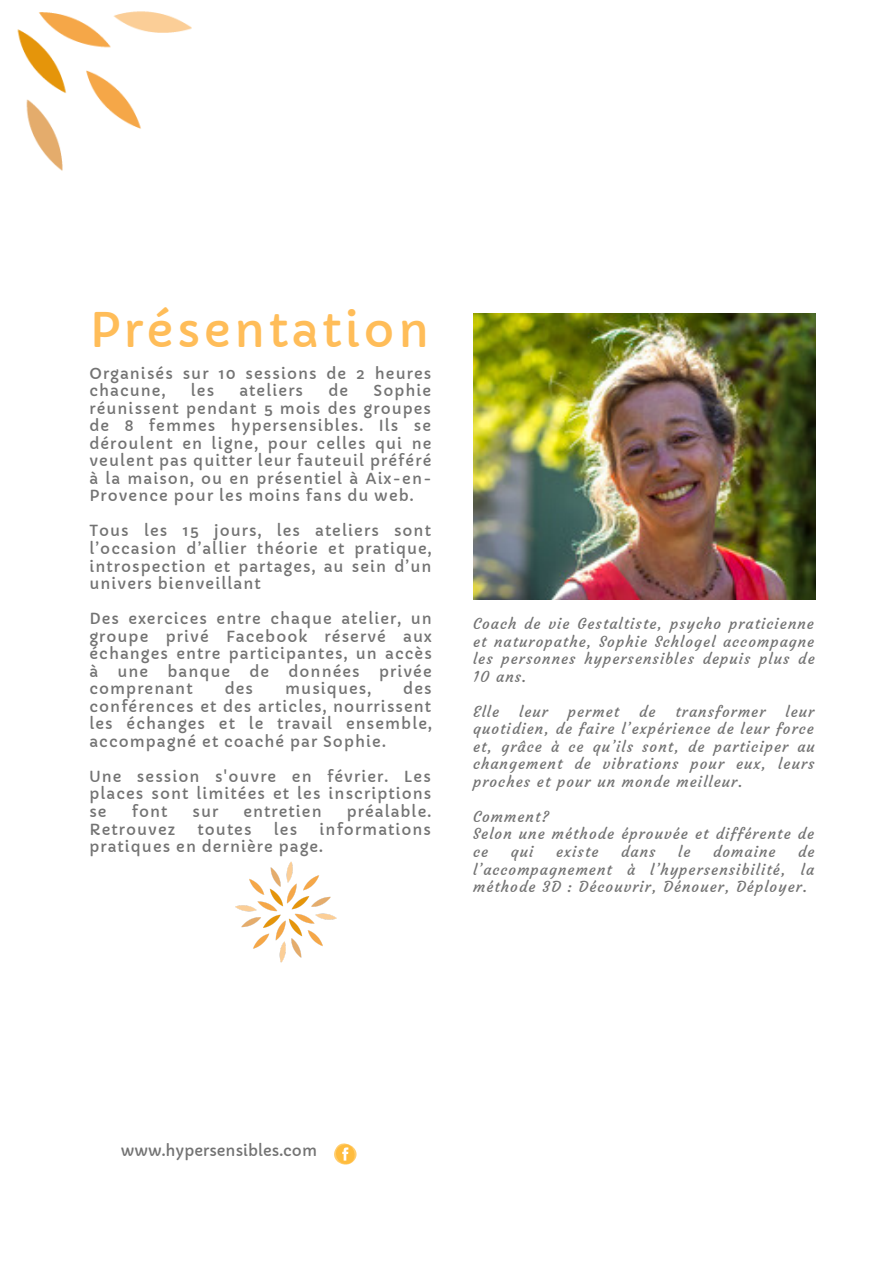
<style>
.page{position:relative;width:894px;height:1264px;background:#fff}
.page>*{position:absolute;margin:0;border:0;box-sizing:border-box;transform-origin:0 0}
.t1{font:46.8px "Capriola";letter-spacing:.07em;color:#ffbd59}
.t2{font:15px/17.5px "Capriola";letter-spacing:.07em;color:#737373;text-align:justify}
.t3{font:15px/17.5px "Courgette";letter-spacing:.07em;color:#737373;text-align:justify}
.t4{font:15px "Capriola";color:#737373}
</style>
<div class="page">
<img style="left:473px;top:314px;width:342px;height:286px">
<img style="left:17px;top:11px;width:175px;height:160px">
<img style="left:235px;top:861px;width:102px;height:102px">
<svg style="left:334px;top:1143px;width:22px;height:21px"></svg>
<h1 class="t1" style="left:89px;top:302px;width:341px">Présentation</h1>
<p class="t2" style="left:89px;top:365px;width:343px">Organisés sur 10 sessions de 2 heures chacune,</p>
<p class="t2" style="left:89px;top:382px;width:344px;text-indent:284px">Sophie réunissent pendant 5 mois des groupes de 8 femmes hypersensibles. Ils se déroulent en ligne, pour celles qui ne veulent pas quitter leur fauteuil préféré à la maison, ou en présentiel à Aix-en-Provence pour les moins fans du web.</p>
<p class="t2" style="left:89px;top:522px;width:344px">Tous les 15 jours, les ateliers sont l’occasion d’allier théorie et pratique, introspection et partages, au sein d’un univers bienveillant</p>
<p class="t2" style="left:89px;top:610px;width:344px">Des exercices entre chaque atelier, un groupe privé Facebook réservé aux échanges entre participantes, un accès à</p>
<p class="t2" style="left:191px;top:382px;width:25px">les</p>
<p class="t2" style="left:239px;top:382px;width:65px">ateliers</p>
<p class="t2" style="left:328px;top:382px;width:21px">de</p>
<p class="t2" style="left:117px;top:662px;width:32px">une</p>
<p class="t2" style="left:167px;top:662px;width:64px">banque</p>
<p class="t2" style="left:249px;top:662px;width:21px">de</p>
<p class="t2" style="left:288px;top:662px;width:73px">données</p>
<p class="t2" style="left:379px;top:662px;width:54px">privée</p>
<p class="t2" style="left:89px;top:680px;width:105px">comprenant</p>
<p class="t2" style="left:225px;top:680px;width:30px">des</p>
<p class="t2" style="left:285px;top:680px;width:87px">musiques,</p>
<p class="t2" style="left:89px;top:680px;width:344px;text-indent:314px">des conférences et des articles, nourrissent les échanges et le travail ensemble, accompagné et coaché par Sophie.</p>
<p class="t2" style="left:89px;top:768px;width:343px">Une session s'ouvre en février. Les places sont limitées et les inscriptions se</p>
<p class="t2" style="left:132px;top:803px;width:37px">font</p>
<p class="t2" style="left:192px;top:803px;width:27px">sur</p>
<p class="t2" style="left:243px;top:803px;width:80px">entretien</p>
<p class="t2" style="left:346px;top:803px;width:86px">préalable.</p>
<p class="t2" style="left:89px;top:820px;width:87px">Retrouvez</p>
<p class="t2" style="left:197px;top:820px;width:55px">toutes</p>
<p class="t2" style="left:274px;top:820px;width:25px">les</p>
<p class="t2" style="left:89px;top:820px;width:343px;text-indent:230px">informations pratiques en dernière page.</p>
<p class="t3" style="left:473px;top:615px;width:343px">Coach de vie Gestaltiste, psycho praticienne et naturopathe, Sophie Schlogel accompagne les personnes hypersensibles depuis plus de 10 ans.</p>
<p class="t3" style="left:473px;top:702px;width:28px">Elle</p>
<p class="t3" style="left:519px;top:702px;width:30px">leur</p>
<p class="t3" style="left:567px;top:702px;width:53px">permet</p>
<p class="t3" style="left:639px;top:702px;width:18px">de</p>
<p class="t3" style="left:675px;top:702px;width:91px">transformer</p>
<p class="t3" style="left:473px;top:702px;width:343px;text-indent:312px">leur quotidien, de faire l’expérience de leur force et, grâce à ce qu’ils sont, de participer au changement de vibrations pour eux, leurs proches et pour un monde meilleur.</p>
<p class="t3" style="left:473px;top:807px;width:342px;text-align:left">Comment?<br>Selon une méthode éprouvée et différente de ce</p>
<p class="t3" style="left:473px;top:843px;width:343px;text-indent:325px">de l’accompagnement à l’hypersensibilité, la méthode 3D : Découvrir, Dénouer, Déployer.</p>
<p class="t3" style="left:510px;top:843px;width:24px">qui</p>
<p class="t3" style="left:556px;top:843px;width:44px">existe</p>
<p class="t3" style="left:621px;top:843px;width:36px">dans</p>
<p class="t3" style="left:678px;top:843px;width:14px">le</p>
<p class="t3" style="left:712px;top:843px;width:64px">domaine</p>
<p class="t4" style="left:121px;top:1141px;width:198px">www.hypersensibles.com</p>
</div>
